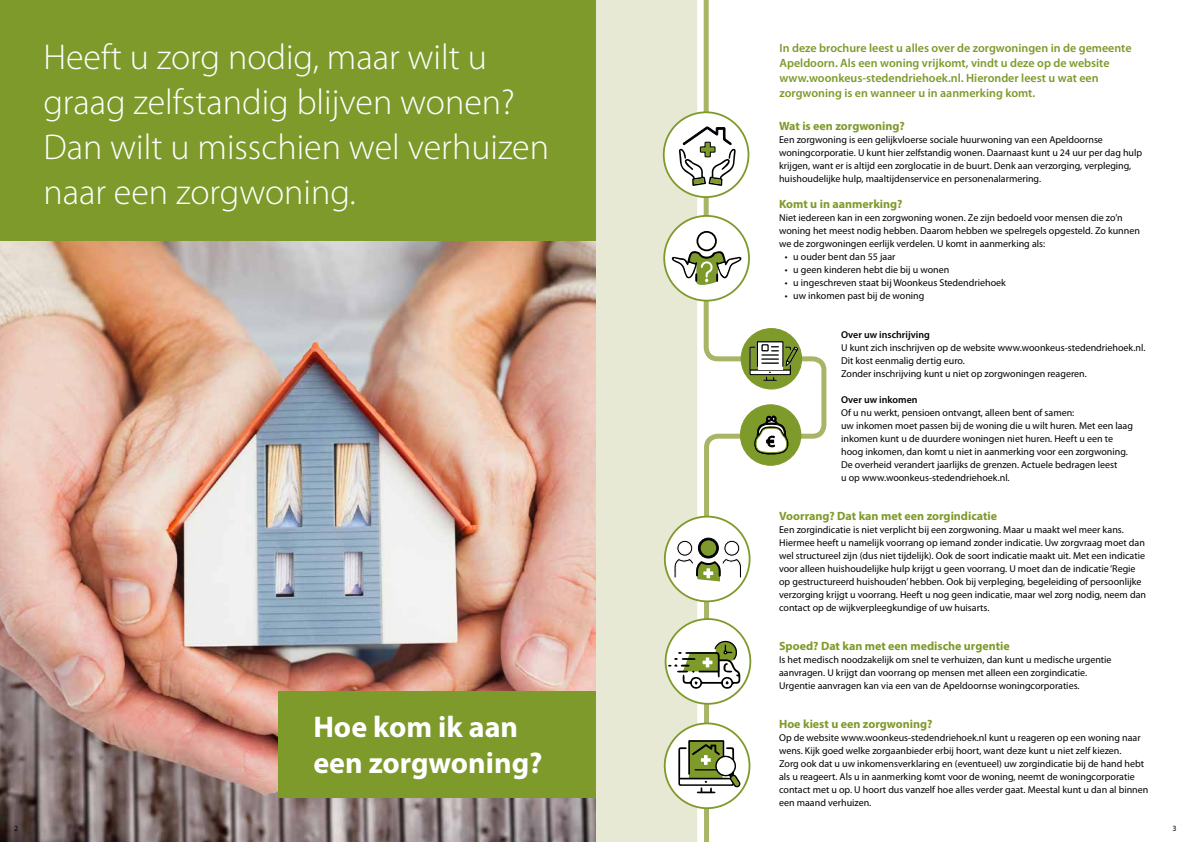
<style>
.page{position:relative;width:1191px;height:842px;background:#fff}
.page>*{position:absolute;margin:0;border:0;box-sizing:border-box;transform-origin:0 0}
.t1{font:300 36px/45px "Myriad Pro";color:#fff}
.t2{font:700 30px/36px "Myriad Pro";color:#fff}
.t3{font:600 12px/15px "Myriad Pro";color:#7e9a2b}
.t4{font:700 12px "Myriad Pro";color:#7e9a2b}
.t5{font:10px/13px "Myriad Pro";color:#000}
.t6{font:600 10px "Myriad Pro";color:#000}
.t7{font:8px "Myriad Pro";color:#000}
</style>
<div class="page">
<svg style="left:703px;top:0;width:124px;height:842px"></svg>
<div style="left:595px;top:0;width:102px;height:842px;background:#e7e9d5"></div>
<img style="left:0;top:241px;width:595px;height:601px">
<div style="left:0;top:0;width:595px;height:241px;background:#7e9a2b"></div>
<div style="left:278px;top:691px;width:317px;height:106px;background:#7e9a2b"></div>
<div style="left:664px;top:216px;width:85px;height:85px;background:#fff;border-radius:50%"></div>
<div style="left:663px;top:215px;width:87px;height:87px;border:2px solid #7e9a2b;border-radius:50%"></div>
<svg style="left:671px;top:250px;width:70px;height:39px"></svg>
<div style="left:696px;top:231px;width:21px;height:20px;border:2px solid #000;border-radius:50%"></div>
<div style="left:663px;top:112px;width:85px;height:85px;background:#fff;border-radius:50%"></div>
<div style="left:663px;top:111px;width:86px;height:87px;border:2px solid #7e9a2b;border-radius:50%"></div>
<svg style="left:679px;top:126px;width:56px;height:60px"></svg>
<div style="left:664px;top:723px;width:85px;height:85px;background:#fff;border-radius:50%"></div>
<div style="left:664px;top:722px;width:86px;height:87px;border:2px solid #7e9a2b;border-radius:50%"></div>
<svg style="left:678px;top:740px;width:63px;height:53px"></svg>
<div style="left:665px;top:619px;width:85px;height:85px;background:#fff;border-radius:50%"></div>
<div style="left:664px;top:618px;width:87px;height:87px;border:2px solid #7e9a2b;border-radius:50%"></div>
<svg style="left:668px;top:640px;width:72px;height:49px"></svg>
<div style="left:665px;top:517px;width:84px;height:84px;background:#fff;border-radius:50%"></div>
<div style="left:664px;top:516px;width:86px;height:86px;border:2px solid #7e9a2b;border-radius:50%"></div>
<svg style="left:674px;top:538px;width:68px;height:43px"></svg>
<div style="left:740px;top:405px;width:61px;height:60px;background:#7e9a2b;border-radius:50%"></div>
<div style="left:740px;top:404px;width:61px;height:62px;border:1px solid #7e9a2b;border-radius:50%"></div>
<svg style="left:755px;top:416px;width:33px;height:38px"></svg>
<div style="left:741px;top:329px;width:60px;height:60px;background:#7e9a2b;border-radius:50%"></div>
<div style="left:740px;top:328px;width:62px;height:61px;border:1px solid #7e9a2b;border-radius:50%"></div>
<svg style="left:749px;top:341px;width:49px;height:40px"></svg>
<h1 class="t1" style="left:43px;top:35px;width:507px">Heeft u zorg nodig, maar wilt u graag zelfstandig blijven wonen?<br>Dan wilt u misschien wel verhuizen naar een zorgwoning.</h1>
<p class="t7" style="left:14px;top:823px;width:6px">2</p>
<h2 class="t2" style="left:313px;top:708px;width:231px">Hoe kom ik aan een zorgwoning?</h2>
<p class="t3" style="left:779px;top:41px;width:354px">In deze brochure leest u alles over de zorgwoningen in de gemeente Apeldoorn. Als een woning vrijkomt, vindt u deze op de website www.woonkeus-stedendriehoek.nl. Hieronder leest u wat een zorgwoning is en wanneer u in aanmerking komt.</p>
<p class="t4" style="left:779px;top:118px;width:127px">Wat is een zorgwoning?</p>
<p class="t5" style="left:779px;top:133px;width:364px">Een zorgwoning is een gelijkvloerse sociale huurwoning van een Apeldoornse woningcorporatie. U kunt hier zelfstandig wonen. Daarnaast kunt u 24 uur per dag hulp krijgen, want er is altijd een zorglocatie in de buurt. Denk aan verzorging, verpleging, huishoudelijke hulp, maaltijdenservice en personenalarmering.</p>
<p class="t4" style="left:779px;top:196px;width:125px">Komt u in aanmerking?</p>
<p class="t5" style="left:779px;top:211px;width:362px">Niet iedereen kan in een zorgwoning wonen. Ze zijn bedoeld voor mensen die zo’n woning het meest nodig hebben. Daarom hebben we spelregels opgesteld. Zo kunnen we de zorgwoningen eerlijk verdelen. U komt in aanmerking als:</p>
<p class="t5" style="left:784px;top:250px;width:112px">• u ouder bent dan 55 jaar</p>
<p class="t5" style="left:784px;top:263px;width:166px">• u geen kinderen hebt die bij u wonen</p>
<p class="t5" style="left:784px;top:276px;width:223px">• u ingeschreven staat bij Woonkeus Stedendriehoek</p>
<p class="t5" style="left:784px;top:289px;width:141px">• uw inkomen past bij de woning</p>
<p class="t6" style="left:841px;top:329px;width:90px">Over uw inschrijving</p>
<p class="t5" style="left:841px;top:341px;width:306px">U kunt zich inschrijven op de website www.woonkeus-stedendriehoek.nl.<br>Dit kost eenmalig dertig euro.<br>Zonder inschrijving kunt u niet op zorgwoningen reageren.</p>
<p class="t6" style="left:841px;top:394px;width:78px">Over uw inkomen</p>
<p class="t5" style="left:841px;top:406px;width:293px">Of u nu werkt, pensioen ontvangt, alleen bent of samen:<br>uw inkomen moet passen bij de woning die u wilt huren. Met een laag inkomen kunt u de duurdere woningen niet huren. Heeft u een te hoog inkomen, dan komt u niet in aanmerking voor een zorgwoning.<br>De overheid verandert jaarlijks de grenzen. Actuele bedragen leest<br>u op www.woonkeus-stedendriehoek.nl.</p>
<p class="t4" style="left:779px;top:508px;width:219px">Voorrang? Dat kan met een zorgindicatie</p>
<p class="t5" style="left:779px;top:523px;width:368px">Een zorgindicatie is niet verplicht bij een zorgwoning. Maar u maakt wel meer kans.<br>Hiermee heeft u namelijk voorrang op iemand zonder indicatie. Uw zorgvraag moet dan wel structureel zijn (dus niet tijdelijk). Ook de soort indicatie maakt uit. Met een indicatie voor alleen huishoudelijke hulp krijgt u geen voorrang. U moet dan de indicatie ‘Regie op gestructureerd huishouden’ hebben. Ook bij verpleging, begeleiding of persoonlijke verzorging krijgt u voorrang. Heeft u nog geen indicatie, maar wel zorg nodig, neem dan contact op de wijkverpleegkundige of uw huisarts.</p>
<p class="t4" style="left:779px;top:638px;width:232px">Spoed? Dat kan met een medische urgentie</p>
<p class="t5" style="left:779px;top:653px;width:334px">Is het medisch noodzakelijk om snel te verhuizen, dan kunt u medische urgentie aanvragen. U krijgt dan voorrang op mensen met alleen een zorgindicatie.<br>Urgentie aanvragen kan via een van de Apeldoornse woningcorporaties.</p>
<p class="t4" style="left:779px;top:716px;width:155px">Hoe kiest u een zorgwoning?</p>
<p class="t5" style="left:779px;top:731px;width:371px">Op de website www.woonkeus-stedendriehoek.nl kunt u reageren op een woning naar wens. Kijk goed welke zorgaanbieder erbij hoort, want deze kunt u niet zelf kiezen.<br>Zorg ook dat u uw inkomensverklaring en (eventueel) uw zorgindicatie bij de hand hebt als u reageert. Als u in aanmerking komt voor de woning, neemt de woningcorporatie contact met u op. U hoort dus vanzelf hoe alles verder gaat. Meestal kunt u dan al binnen een maand verhuizen.</p>
<p class="t7" style="left:1172px;top:823px;width:6px">3</p>
</div>
